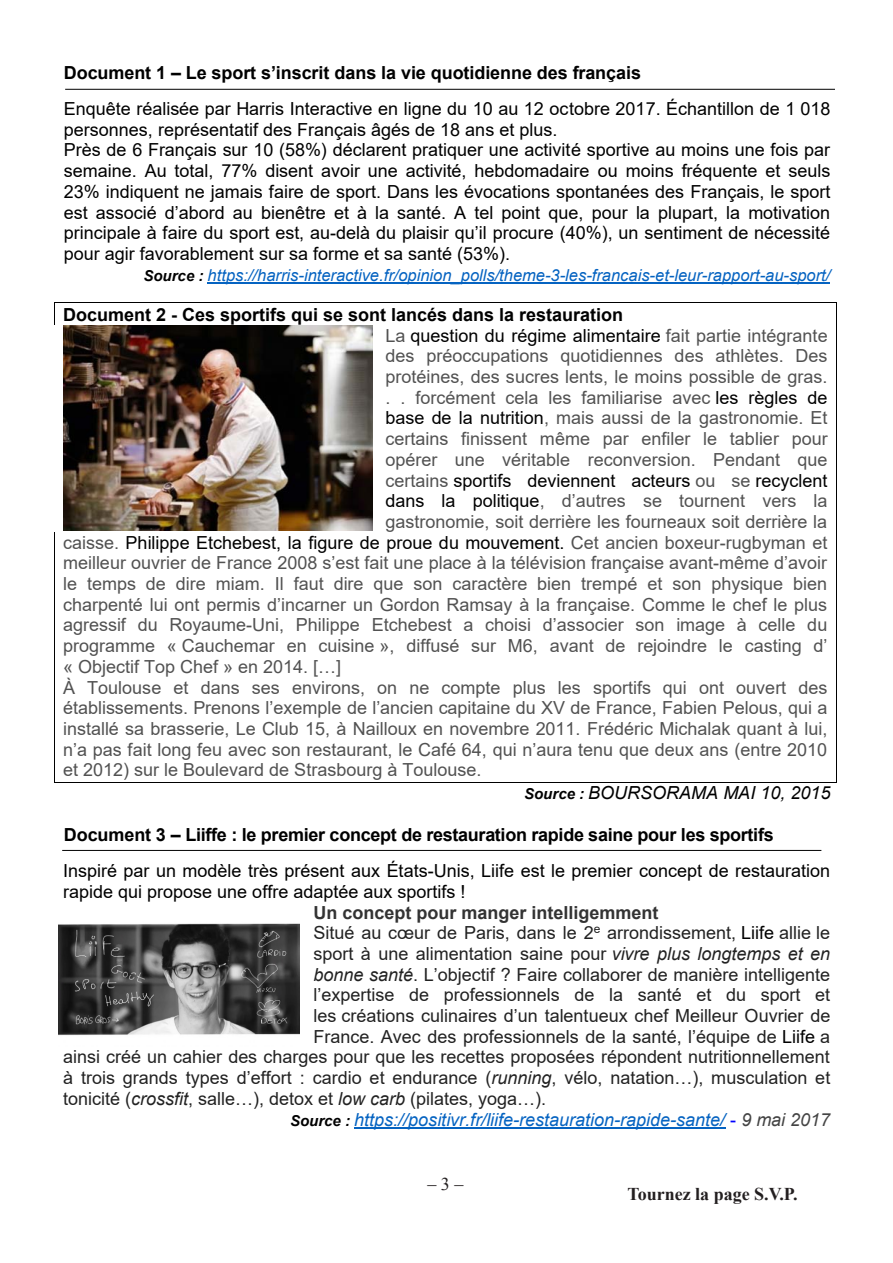
<style>
.page{position:relative;width:893px;height:1263px;background:#fff}
.page>*{position:absolute;margin:0;border:0;box-sizing:border-box;transform-origin:0 0}
.t1{font:18px "Arial";color:#525252}
.t2{font:18px/20.7px "Arial";color:#000}
.t3{font:18px "Arial";color:#222}
.t4{font:italic 18px "Arial";color:#0563c1}
.t5{font:700 18px "Arial";color:#000}
.t6{font:700 18px "Arial";color:#333}
.t7{font:italic 18px "Arial";color:#000}
.t8{font:700 18px "Times New Roman";color:#231f20}
.t9{font:18px "Times New Roman";color:#231f20}
.t10{font:italic 16.5px "Arial";color:#0563c1}
.s1{font-weight:700}
.s2{font-weight:700;font-size:15px;color:#000}
.s3{color:#525252}
.s4{color:#000}
.s5{font-weight:700;font-size:15px}
.s6{font-style:italic}
.s7{font-style:normal;color:#00f}
.s8{color:#444}
</style>
<div class="page">
<img style="left:58px;top:923px;width:242px;height:113px">
<hr style="left:208px;top:283px;width:622px;height:1px;background:#0563c1">
<hr style="left:54px;top:302px;width:782px;height:1px;background:#000">
<svg style="left:54px;top:303px;width:1px;height:22px"></svg>
<hr style="left:54px;top:782px;width:782px;height:1px;background:#000">
<svg style="left:54px;top:532px;width:1px;height:250px"></svg>
<svg style="left:836px;top:302px;width:1px;height:481px"></svg>
<hr style="left:354px;top:1127px;width:371px;height:2px;background:#0563c1">
<hr style="left:62px;top:850px;width:759px;height:1px;background:#000">
<hr style="left:65px;top:89px;width:770px;height:1px;background:#000">
<img style="left:64px;top:325px;width:308px;height:206px">
<p class="t2" style="left:64px;top:55px;width:768px;line-height:35.7px"><span class="s1">Document 1 – Le sport s’inscrit dans la vie quotidienne des français<br></span>Enquête réalisée par Harris Interactive en ligne du 10 au 12 octobre 2017. Échantillon de 1 018</p>
<p class="t2" style="left:64px;top:119px;width:768px">personnes, représentatif des Français âgés de 18 ans et plus.<br>Près de 6 Français sur 10 (58%) déclarent pratiquer une activité sportive au moins une fois par semaine. Au total, 77% disent avoir une activité, hebdomadaire ou moins fréquente et seuls 23% indiquent ne jamais faire de sport. Dans les évocations spontanées des Français, le sport est associé d’abord au bienêtre et à la santé. A tel point que, pour la plupart, la motivation principale à faire du sport est, au-delà du plaisir qu’il procure (40%), un sentiment de nécessité pour agir favorablement sur sa forme et sa santé (53%).</p>
<p class="t10" style="left:143px;top:265px;width:688px"><span class="s2">Source :</span> https://harris-interactive.fr/opinion_polls/theme-3-les-francais-et-leur-rapport-au-sport/</p>
<p class="t5" style="left:63px;top:302px;width:562px">Document 2 - Ces sportifs qui se sont lancés dans la restauration</p>
<p class="t2" style="left:385px;top:325px;width:444px"><span class="s3">La</span> question du régime alimentaire <span class="s3">fait partie intégrante</span></p>
<p class="t1" style="left:385px;top:344px;width:444px">des préoccupations quotidiennes des athlètes. Des</p>
<p class="t1" style="left:385px;top:364px;width:443px">protéines, des sucres lents, le moins possible de gras.</p>
<p class="t1" style="left:385px;top:385px;width:443px">. . forcément cela les familiarise avec <span class="s4">les règles de</span></p>
<p class="t1" style="left:385px;top:406px;width:444px"><span class="s4">base de la nutrition</span>, mais aussi de la gastronomie. Et</p>
<p class="t1" style="left:385px;top:426px;width:444px">certains finissent même par enfiler le tablier pour</p>
<p class="t1" style="left:385px;top:447px;width:443px">opérer une véritable reconversion. Pendant que</p>
<p class="t2" style="left:385px;top:470px;width:443px"><span class="s3">certains</span> sportifs deviennent acteurs <span class="s3">ou se</span> recyclent</p>
<p class="t1" style="left:385px;top:488px;width:443px"><span class="s4">dans la politique</span>, d’autres se tournent vers la</p>
<p class="t1" style="left:385px;top:509px;width:443px">gastronomie, soit derrière les fourneaux soit derrière la</p>
<p class="t2" style="left:63px;top:532px;width:766px"><span class="s3">caisse.</span> Philippe Etchebest, la figure de proue du mouvement. <span class="s3">Cet ancien boxeur-rugbyman et</span></p>
<p class="t1" style="left:63px;top:551px;width:765px">meilleur ouvrier de France 2008 s’est fait une place à la télévision française avant-même d’avoir</p>
<p class="t1" style="left:63px;top:571px;width:766px">le temps de dire miam. Il faut dire que son caractère bien trempé et son physique bien</p>
<p class="t1" style="left:63px;top:592px;width:766px">charpenté lui ont permis d’incarner un Gordon Ramsay à la française. Comme le chef le plus</p>
<p class="t1" style="left:63px;top:613px;width:766px">agressif du Royaume-Uni, Philippe Etchebest a choisi d’associer son image à celle du</p>
<p class="t1" style="left:63px;top:633px;width:766px">programme « Cauchemar en cuisine », diffusé sur M6, avant de rejoindre le casting d’</p>
<p class="t1" style="left:63px;top:654px;width:280px">« Objectif Top Chef » en 2014. […]</p>
<p class="t1" style="left:63px;top:675px;width:766px">À Toulouse et dans ses environs, on ne compte plus les sportifs qui ont ouvert des</p>
<p class="t1" style="left:63px;top:695px;width:766px">établissements. Prenons l’exemple de l’ancien capitaine du XV de France, Fabien Pelous, qui a</p>
<p class="t1" style="left:63px;top:716px;width:766px">installé sa brasserie, Le Club 15, à Nailloux en novembre 2011. Frédéric Michalak quant à lui,</p>
<p class="t1" style="left:63px;top:737px;width:765px">n’a pas fait long feu avec son restaurant, le Café 64, qui n’aura tenu que deux ans (entre 2010</p>
<p class="t1" style="left:63px;top:758px;width:420px">et 2012) sur le Boulevard de Strasbourg à Toulouse.</p>
<p class="t7" style="left:524px;top:781px;width:308px"><span class="s5">Source :</span> BOURSORAMA MAI 10, 2015</p>
<p class="t2" style="left:63px;top:817px;width:769px;line-height:35.7px"><span class="s1">Document 3 – Liiffe : le premier concept de restauration rapide saine pour les sportifs<br></span>Inspiré par un modèle très présent aux États-Unis, Liife est le premier concept de restauration</p>
<p class="t2" style="left:63px;top:881px;width:404px">rapide qui propose une offre adaptée aux sportifs !</p>
<p class="t6" style="left:313px;top:899px;width:346px">Un concept pour manger intelligemment</p>
<p class="t3" style="left:313px;top:920px;width:518px">Situé au cœur de Paris, dans le 2<sup>e</sup> arrondissement, <span class="s4">Liife</span> allie le</p>
<p class="t3" style="left:313px;top:941px;width:518px">sport à une alimentation saine pour <span class="s6">vivre plus longtemps et en</span></p>
<p class="t3" style="left:313px;top:962px;width:518px"><span class="s6">bonne santé</span>. L’objectif ? Faire collaborer de manière intelligente</p>
<p class="t3" style="left:313px;top:982px;width:518px">l’expertise de professionnels de la santé et du sport et</p>
<p class="t3" style="left:313px;top:1003px;width:518px">les créations culinaires d’un talentueux chef Meilleur Ouvrier de</p>
<p class="t3" style="left:313px;top:1024px;width:518px">France. Avec des professionnels de la santé, l’équipe de <span class="s4">Liife</span> a</p>
<p class="t3" style="left:63px;top:1045px;width:768px">ainsi créé un cahier des charges pour que les recettes proposées répondent nutritionnellement</p>
<p class="t3" style="left:63px;top:1065px;width:769px">à trois grands types d’effort : cardio et endurance (<span class="s6">running</span>, vélo, natation…), musculation et</p>
<p class="t3" style="left:63px;top:1086px;width:485px">tonicité (<span class="s6">crossfit</span>, salle…), detox et <span class="s6">low carb</span> (pilates, yoga…).</p>
<p class="t4" style="left:290px;top:1107px;width:542px"><span class="s2">Source :</span> https://positivr.fr/liife-restauration-rapide-sante/ <span class="s7">-</span> <span class="s8">9 mai 2017</span></p>
<p class="t9" style="left:427px;top:1172px;width:37px">‒ 3 ‒</p>
<p class="t8" style="left:627px;top:1181px;width:172px">Tournez la page S.V.P.</p>
</div>
